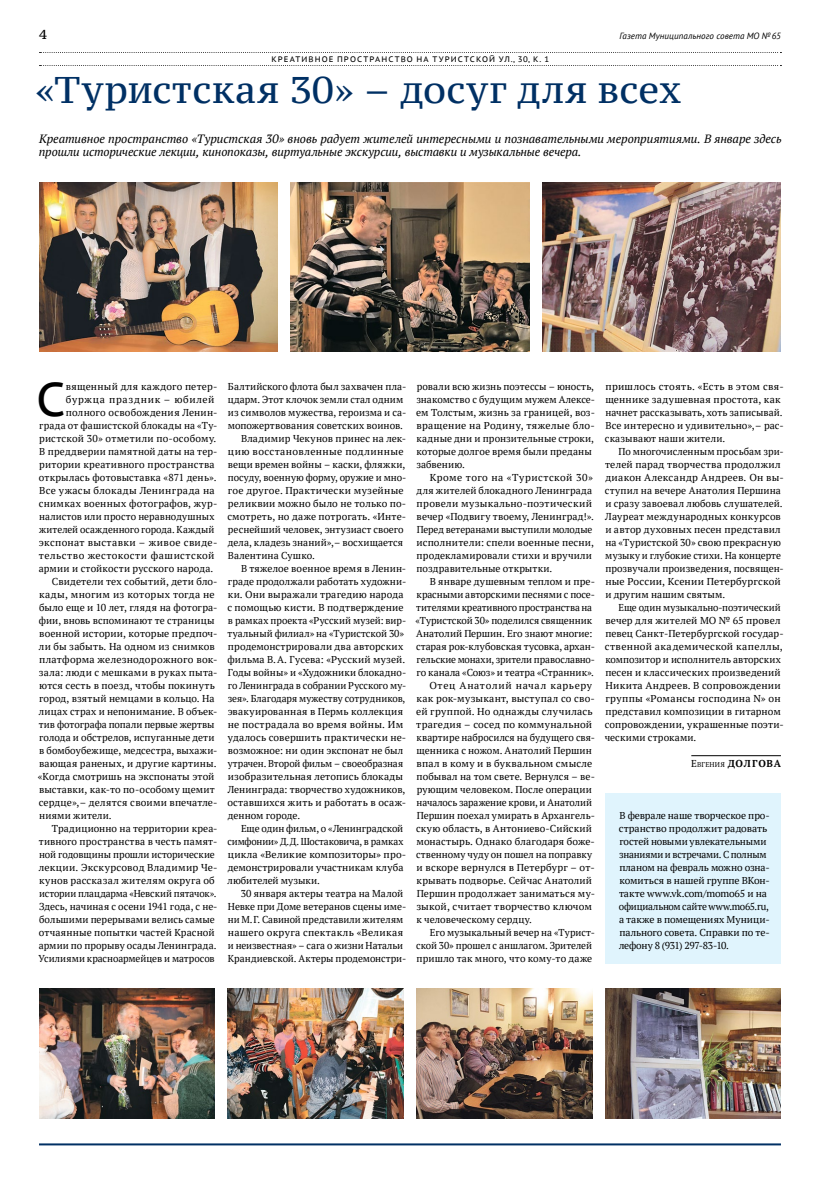
<style>
.page{position:relative;width:820px;height:1191px;background:#fff}
.page>*{position:absolute;margin:0;border:0;box-sizing:border-box;transform-origin:0 0}
.CapsFirstParagraph{font:47.1px "PT Sans Caption";color:#000}
.Caption42{font:37px "PT Serif Caption";letter-spacing:.005em;color:#003064}
.t1{font:13px "PT Serif Caption";color:#000}
.Lead{font:italic 12px/13px "PT Serif";letter-spacing:-.01em;color:#000}
.SecondParagraph{font:10px/13px "PT Serif";letter-spacing:.01em;color:#000}
.CapsFirstParagraph-2{font:10px "PT Serif";letter-spacing:.025em;color:#000}
.FirstParagraph{font:10px/13px "PT Serif";letter-spacing:-.01em;color:#000}
.CapsFirstParagraph-3{font:10px "PT Serif";letter-spacing:.005em;color:#000}
.CapsFirstParagraph-4{font:10px "PT Serif";letter-spacing:.045em;color:#000}
.CapsFirstParagraph-5{font:10px "PT Serif";letter-spacing:.065em;color:#000}
.Author{font:700 10px "PT Serif";letter-spacing:.08em;color:#000}
.t2{font:italic 9px "PT Sans";letter-spacing:.005em;color:#000}
.FirstParagraph-2{font:8px "PT Sans Caption";letter-spacing:.135em;color:#000}
.Author-2{font:7px "PT Serif";color:#000}
.s1{font-size:10px}
</style>
<div class="page">
<hr style="left:39px;top:1143px;width:741px;height:2px;background:#003064">
<svg style="left:39px;top:52px;width:742px;height:1px"></svg>
<svg style="left:39px;top:65px;width:742px;height:1px"></svg>
<img style="left:39px;top:988px;width:176px;height:130px">
<img style="left:39px;top:182px;width:238px;height:169px">
<img style="left:290px;top:182px;width:239px;height:169px">
<img style="left:542px;top:182px;width:238px;height:169px">
<img style="left:416px;top:988px;width:176px;height:130px">
<img style="left:605px;top:988px;width:175px;height:130px">
<img style="left:228px;top:988px;width:175px;height:130px">
<hr style="left:691px;top:755px;width:89px;height:1px;background:#000">
<div style="left:605px;top:793px;width:175px;height:170px;background:#e0f4fd"></div>
<h3 class="t1" style="left:39px;top:26px;width:9px">4</h3>
<p class="t2" style="left:619px;top:30px;width:163px">Газета Муниципального совета МО №65</p>
<p class="FirstParagraph-2" style="left:271px;top:54px;width:279px">КРЕАТИВНОЕ ПРОСТРАНСТВО НА ТУРИСТСКОЙ УЛ., 30, К. 1</p>
<p class="Caption42" style="left:35px;top:66px;width:647px">«Туристская 30» – досуг для всех</p>
<p class="Lead" style="left:39px;top:132px;width:743px">Креативное пространство «Туристская 30» вновь радует жителей интересными и познавательными мероприятиями. В январе здесь прошли исторические лекции, кинопоказы, виртуальные экскурсии, выставки и музыкальные вечера.</p>
<p class="CapsFirstParagraph" style="left:36px;top:369px;width:31px">С</p>
<p class="CapsFirstParagraph-2" style="left:66px;top:380px;width:153px">вященный для каждого петер-</p>
<p class="CapsFirstParagraph-5" style="left:66px;top:393px;width:150px">буржца праздник – юбилей</p>
<p class="CapsFirstParagraph-2" style="left:66px;top:406px;width:153px">полного освобождения Ленин-</p>
<p class="CapsFirstParagraph-2" style="left:39px;top:419px;width:180px">града от фашистской блокады на «Ту-</p>
<p class="CapsFirstParagraph-2" style="left:39px;top:432px;width:179px">ристской 30» отметили по-особому.</p>
<p class="CapsFirstParagraph-2" style="left:39px;top:445px;width:180px">В преддверии памятной даты на тер-</p>
<p class="CapsFirstParagraph-2" style="left:39px;top:458px;width:177px">ритории креативного пространства</p>
<p class="CapsFirstParagraph-2" style="left:39px;top:471px;width:179px">открылась фотовыставка «871 день».</p>
<p class="CapsFirstParagraph-2" style="left:39px;top:484px;width:177px">Все ужасы блокады Ленинграда на</p>
<p class="CapsFirstParagraph-2" style="left:39px;top:497px;width:180px">снимках военных фотографов, жур-</p>
<p class="CapsFirstParagraph-2" style="left:39px;top:510px;width:177px">налистов или просто неравнодушных</p>
<p class="CapsFirstParagraph-3" style="left:39px;top:523px;width:177px">жителей осажденного города. Каждый</p>
<p class="CapsFirstParagraph-2" style="left:39px;top:536px;width:180px">экспонат выставки – живое свиде-</p>
<p class="CapsFirstParagraph-4" style="left:39px;top:549px;width:177px">тельство жестокости фашистской</p>
<p class="CapsFirstParagraph-2" style="left:39px;top:562px;width:176px">армии и стойкости русского народа.</p>
<p class="SecondParagraph" style="left:38px;top:575px;width:181px;text-indent:14px">Свидетели тех событий, дети бло&shy;кады, многим из которых тогда не было еще и 10 лет, глядя на фотогра&shy;фии, вновь вспоминают те страницы военной истории, которые предпоч&shy;ли бы забыть. На одном из снимков платформа железнодорожного вок&shy;зала: люди с мешками в руках пыта&shy;ются сесть в поезд, чтобы покинуть город, взятый немцами в кольцо. На лицах страх и непонимание. В объек&shy;тив фотографа попали первые жертвы голода и обстрелов, испуганные дети в бомбоубежище, медсестра, выхажи&shy;вающая раненых, и другие картины. «Когда смотришь на экспонаты этой выставки, как-то по-особому щемит сердце»,– делятся своими впечатле&shy;ниями жители.</p>
<p class="SecondParagraph" style="left:38px;top:822px;width:180px;text-indent:13px">Традиционно на территории креа&shy;тивного пространства в честь памят&shy;ной годовщины прошли исторические лекции. Экскурсовод Владимир Че&shy;кунов рассказал жителям округа об истории плацдарма «Невский пятачок».<br>Здесь, начиная с осени 1941 года, с не&shy;большими перерывами велись самые отчаянные попытки частей Красной армии по прорыву осады Ленинграда.<br>Усилиями красноармейцев и матросов</p>
<p class="SecondParagraph" style="left:228px;top:380px;width:180px">Балтийского флота был захвачен пла&shy;цдарм. Этот клочок земли стал одним из символов мужества, героизма и са&shy;мопожертвования советских воинов.</p>
<p class="SecondParagraph" style="left:227px;top:432px;width:180px;text-indent:14px">Владимир Чекунов принес на лек&shy;цию восстановленные подлинные вещи времен войны – каски, фляжки, посуду, военную форму, оружие и мно&shy;гое другое. Практически музейные реликвии можно было не только по&shy;смотреть, но даже потрогать. «Инте&shy;реснейший человек, энтузиаст своего дела, кладезь знаний»,– восхищается Валентина Сушко.</p>
<p class="SecondParagraph" style="left:227px;top:562px;width:180px;text-indent:14px">В тяжелое военное время в Ленин&shy;граде продолжали работать художни&shy;ки. Они выражали трагедию народа с помощью кисти. В подтверждение в рамках проекта «Русский музей: вир&shy;туальный филиал» на «Туристской 30» продемонстрировали два авторских фильма В.А. Гусева: «Русский музей.<br>Годы войны» и «Художники блокадно&shy;го Ленинграда в собрании Русского му&shy;зея». Благодаря мужеству сотрудников, эвакуированная в Пермь коллекция не пострадала во время войны. Им удалось совершить практически не&shy;возможное: ни один экспонат не был утрачен. Второй фильм – своеобразная изобразительная летопись блокады Ленинграда: творчество художников, оставшихся жить и работать в осаж&shy;денном городе.</p>
<p class="SecondParagraph" style="left:227px;top:822px;width:180px;text-indent:14px">Еще один фильм, о «Ленинградской симфонии» Д.Д. Шостаковича, в рамках цикла «Великие композиторы» про&shy;демонстрировали участникам клуба любителей музыки.</p>
<p class="SecondParagraph" style="left:228px;top:887px;width:180px;text-indent:13px">30 января актеры театра на Малой Невке при Доме ветеранов сцены име&shy;ни М.Г. Савиной представили жителям нашего округа спектакль «Великая и неизвестная» – сага о жизни Натальи Крандиевской. Актеры продемонстри-</p>
<p class="SecondParagraph" style="left:416px;top:380px;width:180px">ровали всю жизнь поэтессы – юность, знакомство с будущим мужем Алексе&shy;ем Толстым, жизнь за границей, воз&shy;вращение на Родину, тяжелые бло&shy;кадные дни и пронзительные строки, которые долгое время были преданы забвению.</p>
<p class="SecondParagraph" style="left:416px;top:471px;width:179px;text-indent:13px">Кроме того на «Туристской 30» для жителей блокадного Ленинграда провели музыкально-поэтический вечер «Подвигу твоему, Ленинград!».<br>Перед ветеранами выступили молодые исполнители: спели военные песни, продекламировали стихи и вручили поздравительные открытки.</p>
<p class="SecondParagraph" style="left:415px;top:575px;width:181px;text-indent:14px">В январе душевным теплом и пре&shy;красными авторскими песнями с посе&shy;тителями креативного пространства на «Туристской 30» поделился священник Анатолий Першин. Его знают многие: старая рок-клубовская тусовка, архан&shy;гельские монахи, зрители православно&shy;го канала «Союз» и театра «Странник».</p>
<p class="SecondParagraph" style="left:416px;top:679px;width:180px;text-indent:13px">Отец Анатолий начал карьеру как рок-музыкант, выступал со сво&shy;ей группой. Но однажды случилась трагедия – сосед по коммунальной квартире набросился на будущего свя&shy;щенника с ножом. Анатолий Першин впал в кому и в буквальном смысле побывал на том свете. Вернулся – ве&shy;рующим человеком. После операции началось заражение крови, и Анатолий Першин поехал умирать в Архангель&shy;скую область, в Антониево-Сийский монастырь. Однако благодаря боже&shy;ственному чуду он пошел на поправку и вскоре вернулся в Петербург – от&shy;крывать подворье. Сейчас Анатолий Першин продолжает заниматься му&shy;зыкой, считает творчество ключом к человеческому сердцу.</p>
<p class="SecondParagraph" style="left:416px;top:926px;width:180px;text-indent:14px">Его музыкальный вечер на «Турист&shy;ской 30» прошел с аншлагом. Зрителей пришло так много, что кому-то даже</p>
<p class="SecondParagraph" style="left:604px;top:380px;width:180px">пришлось стоять. «Есть в этом свя&shy;щеннике задушевная простота, как начнет рассказывать, хоть записывай.<br>Все интересно и удивительно»,– рас&shy;сказывают наши жители.</p>
<p class="SecondParagraph" style="left:604px;top:445px;width:180px;text-indent:14px">По многочисленным просьбам зри&shy;телей парад творчества продолжил диакон Александр Андреев. Он вы&shy;ступил на вечере Анатолия Першина и сразу завоевал любовь слушателей.<br>Лауреат международных конкурсов и автор духовных песен представил на «Туристской 30» свою прекрасную музыку и глубокие стихи. На концерте прозвучали произведения, посвящен&shy;ные России, Ксении Петербургской и другим нашим святым.</p>
<p class="SecondParagraph" style="left:604px;top:601px;width:180px;text-indent:14px">Еще один музыкально-поэтический вечер для жителей МО № 65 провел певец Санкт-Петербургской государ&shy;ственной академической капеллы, композитор и исполнитель авторских песен и классических произведений<br>Никита Андреев. В сопровождении группы «Романсы господина N» он представил композиции в гитарном сопровождении, украшенные поэти&shy;ческими строками.</p>
<p class="Author-2" style="left:691px;top:760px;width:25px"><span class="s1">Е</span>вгения</p>
<p class="Author" style="left:727px;top:757px;width:55px">ДОЛГОВА</p>
<p class="FirstParagraph" style="left:618px;top:809px;width:152px">В феврале наше творческое про&shy;странство продолжит радовать гостей новыми увлекательными знаниями и встречами. С полным планом на февраль можно озна&shy;комиться в нашей группе ВКон&shy;такте www.vk.com/momo65 и на официальном сайте www.mo65.ru, а также в помещениях Муници&shy;пального совета. Справки по те&shy;лефону 8 (931) 297‑83‑10.</p>
</div>
